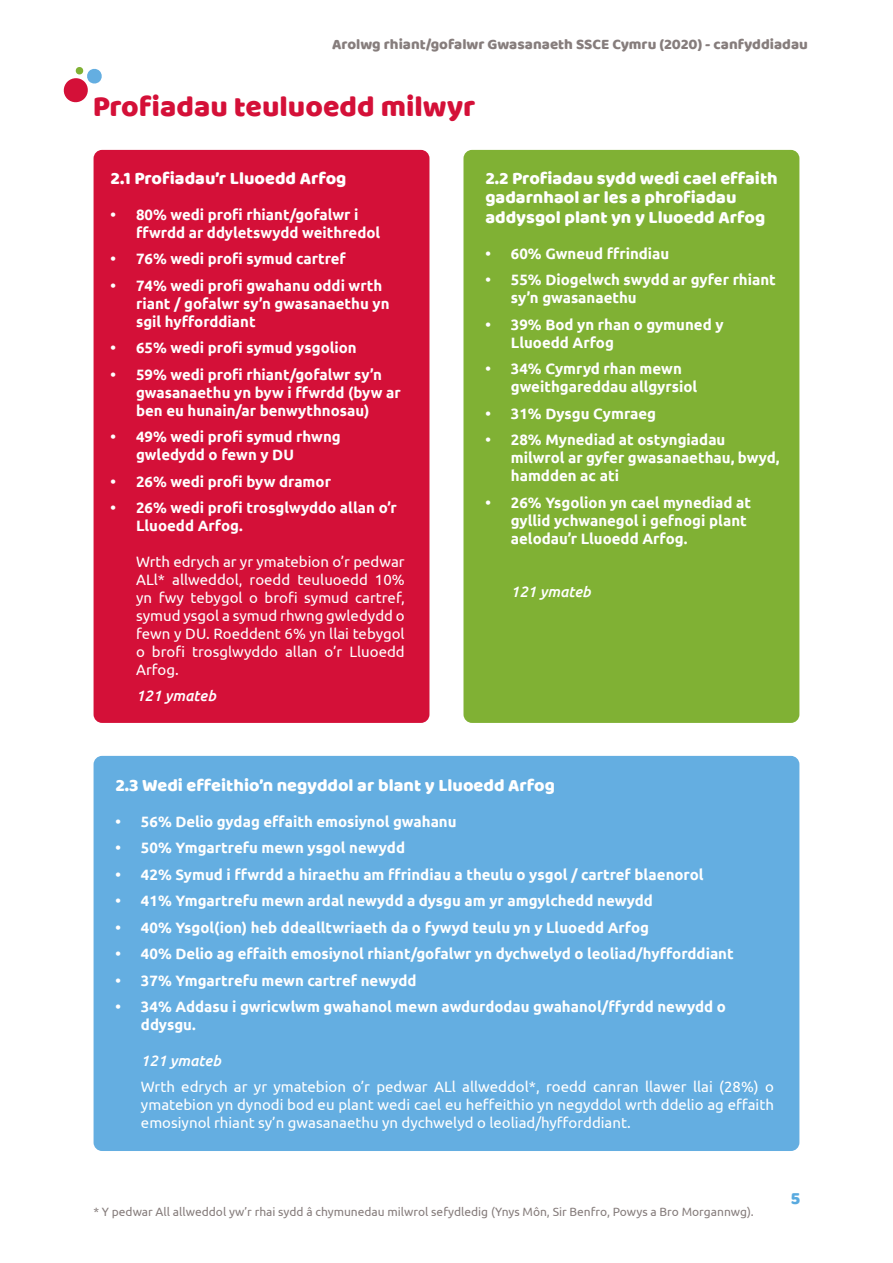
<style>
.page{position:relative;width:893px;height:1263px;background:#fff}
.page>*{position:absolute;margin:0;border:0;box-sizing:border-box;transform-origin:0 0}
.t1{font:30px "Baloo";color:#d41038}
.t2{font:18px/19.5px "Baloo";color:#fff}
.t3{font:18px "Baloo";color:#59aadf}
.t4{font:700 15px/18px "Ubuntu";color:#fff}
.t5{font:15px/18px "Ubuntu";color:#fff;text-align:justify}
.t6{font:15px "Baloo";color:#867d7c}
.t7{font:italic 500 15px "Ubuntu";color:#fff}
.t8{font:12px "Ubuntu";color:#867d7c}
</style>
<div class="page">
<div style="left:94px;top:150px;width:335px;height:573px;background:#d41038;border-radius:9px"></div>
<svg style="left:63px;top:67px;width:39px;height:36px"></svg>
<div style="left:463px;top:150px;width:336px;height:573px;background:#80b134;border-radius:9px"></div>
<div style="left:94px;top:756px;width:705px;height:395px;background:#64aee1;border-radius:9px"></div>
<p class="t6" style="left:332px;top:35px;width:477px">Arolwg rhiant/gofalwr Gwasanaeth SSCE Cymru (2020) - canfyddiadau</p>
<h1 class="t1" style="left:93px;top:88px;width:384px">Profiadau teuluoedd milwyr</h1>
<p class="t2" style="left:111px;top:168px;width:237px">2.1 Profiadau’r Lluoedd Arfog</p>
<p class="t4" style="left:136px;top:205px;width:246px;text-indent:-26px">• 80% wedi profi rhiant/gofalwr i ffwrdd ar ddyletswydd weithredol</p>
<p class="t4" style="left:111px;top:250px;width:237px">• 76% wedi profi symud cartref</p>
<p class="t4" style="left:136px;top:276px;width:255px;text-indent:-26px">• 74% wedi profi gwahanu oddi wrth riant / gofalwr sy’n gwasanaethu yn sgil hyfforddiant</p>
<p class="t4" style="left:111px;top:339px;width:248px">• 65% wedi profi symud ysgolion</p>
<p class="t4" style="left:136px;top:365px;width:266px;text-indent:-26px">• 59% wedi profi rhiant/gofalwr sy’n gwasanaethu yn byw i ffwrdd (byw ar ben eu hunain/ar benwythnosau)</p>
<p class="t4" style="left:136px;top:428px;width:206px;text-indent:-26px">• 49% wedi profi symud rhwng gwledydd o fewn y DU</p>
<p class="t4" style="left:111px;top:472px;width:222px">• 26% wedi profi byw dramor</p>
<p class="t4" style="left:136px;top:499px;width:262px;text-indent:-26px">• 26% wedi profi trosglwyddo allan o’r<br>Lluoedd Arfog.</p>
<p class="t5" style="left:136px;top:552px;width:270px">Wrth edrych ar yr ymatebion o’r pedwar ALl* allweddol, roedd teuluoedd 10% yn fwy tebygol o brofi symud cartref, symud ysgol a symud rhwng gwledydd o fewn y DU. Roeddent 6% yn llai tebygol o brofi trosglwyddo allan o’r Lluoedd Arfog.</p>
<p class="t7" style="left:136px;top:687px;width:81px">121 ymateb</p>
<p class="t2" style="left:485px;top:168px;width:294px">2.2 Profiadau sydd wedi cael effaith gadarnhaol ar les a phrofiadau addysgol plant yn y Lluoedd Arfog</p>
<p class="t4" style="left:485px;top:244px;width:185px">• 60% Gwneud ffrindiau</p>
<p class="t4" style="left:511px;top:271px;width:267px;text-indent:-26px">• 55% Diogelwch swydd ar gyfer rhiant sy’n gwasanaethu</p>
<p class="t4" style="left:511px;top:315px;width:214px;text-indent:-26px">• 39% Bod yn rhan o gymuned y<br>Lluoedd Arfog</p>
<p class="t4" style="left:511px;top:360px;width:188px;text-indent:-26px">• 34% Cymryd rhan mewn gweithgareddau allgyrsiol</p>
<p class="t4" style="left:485px;top:404px;width:172px">• 31% Dysgu Cymraeg</p>
<p class="t4" style="left:511px;top:431px;width:270px;text-indent:-26px">• 28% Mynediad at ostyngiadau milwrol ar gyfer gwasanaethau, bwyd, hamdden ac ati</p>
<p class="t4" style="left:511px;top:493px;width:242px;text-indent:-26px">• 26% Ysgolion yn cael mynediad at gyllid ychwanegol i gefnogi plant aelodau’r Lluoedd Arfog.</p>
<p class="t7" style="left:511px;top:582px;width:81px">121 ymateb</p>
<p class="t2" style="left:115px;top:775px;width:441px">2.3 Wedi effeithio’n negyddol ar blant y Lluoedd Arfog</p>
<p class="t4" style="left:115px;top:812px;width:343px">• 56% Delio gydag effaith emosiynol gwahanu</p>
<p class="t4" style="left:115px;top:839px;width:291px">• 50% Ymgartrefu mewn ysgol newydd</p>
<p class="t4" style="left:115px;top:865px;width:590px">• 42% Symud i ffwrdd a hiraethu am ffrindiau a theulu o ysgol / cartref blaenorol</p>
<p class="t4" style="left:115px;top:892px;width:539px">• 41% Ymgartrefu mewn ardal newydd a dysgu am yr amgylchedd newydd</p>
<p class="t4" style="left:115px;top:918px;width:535px">• 40% Ysgol(ion) heb ddealltwriaeth da o fywyd teulu yn y Lluoedd Arfog</p>
<p class="t4" style="left:115px;top:945px;width:620px">• 40% Delio ag effaith emosiynol rhiant/gofalwr yn dychwelyd o leoliad/hyfforddiant</p>
<p class="t4" style="left:115px;top:971px;width:303px">• 37% Ymgartrefu mewn cartref newydd</p>
<p class="t4" style="left:141px;top:998px;width:586px;text-indent:-26px">• 34% Addasu i gwricwlwm gwahanol mewn awdurdodau gwahanol/ffyrdd newydd o ddysgu.</p>
<p class="t7" style="left:141px;top:1051px;width:81px">121 ymateb</p>
<p class="t5" style="left:141px;top:1077px;width:634px">Wrth edrych ar yr ymatebion o’r pedwar ALl allweddol*, roedd canran llawer llai (28%) o ymatebion yn dynodi bod eu plant wedi cael eu heffeithio yn negyddol wrth ddelio ag effaith emosiynol rhiant sy’n gwasanaethu yn dychwelyd o leoliad/hyfforddiant.</p>
<p class="t8" style="left:93px;top:1205px;width:662px">* Y pedwar All allweddol yw’r rhai sydd â chymunedau milwrol sefydledig (Ynys Môn, Sir Benfro, Powys a Bro Morgannwg).</p>
<p class="t3" style="left:791px;top:1187px;width:11px">5</p>
</div>
